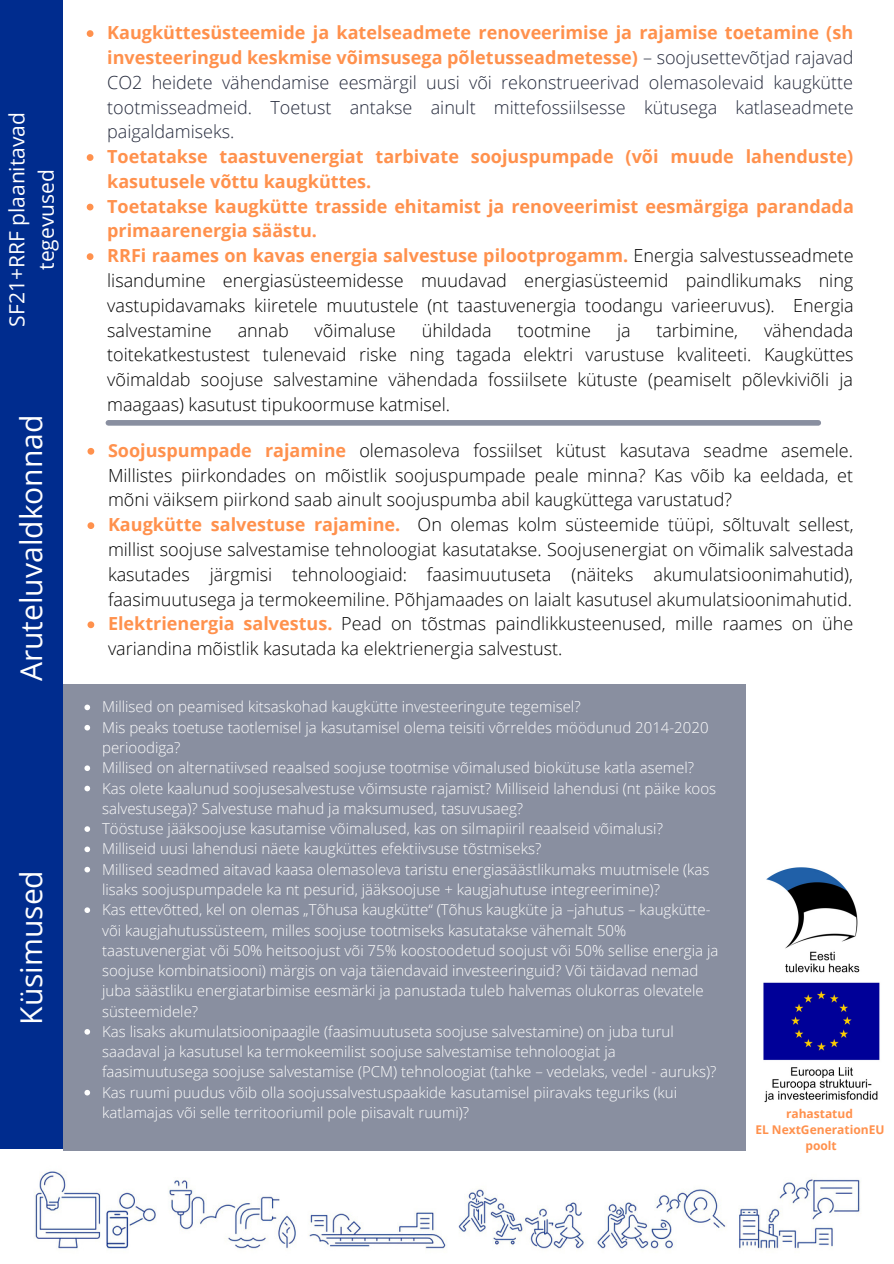
<style>
.page{position:relative;width:894px;height:1264px;background:#fff}
.page>*{position:absolute;margin:0;border:0;box-sizing:border-box;transform-origin:0 0}
.t1{font:30px "Open Sans";color:#fff}
.t2{font:30px "Open Sans";color:#fefefe}
.t3{font:21px "Open Sans";color:#fff}
.t4{font:300 18px/24.8px "Open Sans";color:#000;text-align:justify}
.t5{font:300 18px/24.8px "Open Sans";color:#252a3c;text-align:justify}
.t6{font:700 18px/24.8px "Open Sans";color:#ff914d}
.t7{font:300 15px/20.2px "Open Sans";color:#fefefe}
.t8{font:700 12px "Open Sans";color:#ff914d}
.s1{font-weight:700;color:#ff914d}
</style>
<div class="page">
<img style="left:34px;top:1149px;width:826px;height:101px">
<div style="left:0;top:0;width:63px;height:1149px;background:#002c8e"></div>
<svg style="left:87px;top:30px;width:6px;height:7px"></svg>
<svg style="left:87px;top:154px;width:6px;height:7px"></svg>
<svg style="left:87px;top:204px;width:6px;height:6px"></svg>
<svg style="left:87px;top:253px;width:6px;height:7px"></svg>
<svg style="left:87px;top:448px;width:7px;height:6px"></svg>
<svg style="left:87px;top:522px;width:7px;height:7px"></svg>
<svg style="left:87px;top:621px;width:7px;height:7px"></svg>
<div style="left:63px;top:684px;width:682px;height:466px;background:#898fa0"></div>
<img style="left:763px;top:867px;width:117px;height:236px">
<svg style="left:84px;top:704px;width:6px;height:6px"></svg>
<svg style="left:84px;top:725px;width:6px;height:5px"></svg>
<svg style="left:84px;top:765px;width:6px;height:6px"></svg>
<svg style="left:84px;top:785px;width:6px;height:6px"></svg>
<svg style="left:84px;top:826px;width:6px;height:5px"></svg>
<svg style="left:84px;top:846px;width:6px;height:6px"></svg>
<svg style="left:84px;top:866px;width:6px;height:6px"></svg>
<svg style="left:84px;top:907px;width:6px;height:6px"></svg>
<svg style="left:84px;top:1029px;width:6px;height:5px"></svg>
<svg style="left:84px;top:1089px;width:6px;height:6px"></svg>
<div style="left:108px;top:420px;width:710px;height:5px;background:#898fa0"></div>
<p class="t3" style="left:2px;top:327px;width:216px;rotate:-90deg">SF21+RRF plaanitavad</p>
<p class="t3" style="left:31px;top:270px;width:102px;rotate:-90deg">tegevused</p>
<p class="t1" style="left:10px;top:681px;width:268px;rotate:-90deg">Aruteluvaldkonnad</p>
<p class="t2" style="left:10px;top:1024px;width:156px;rotate:-90deg">Küsimused</p>
<p class="t5" style="left:107px;top:20px;width:747px"><span class="s1">Kaugküttesüsteemide ja katelseadmete renoveerimise ja rajamise toetamine (sh investeeringud keskmise võimsusega põletusseadmetesse)</span> – soojusettevõtjad rajavad CO2 heidete vähendamise eesmärgil uusi või rekonstrueerivad olemasolevaid kaugkütte tootmisseadmeid. Toetust antakse ainult mittefossiilsesse kütusega katlaseadmete paigaldamiseks.</p>
<p class="t6" style="left:107px;top:144px;width:747px">Toetatakse taastuvenergiat tarbivate soojuspumpade (või muude lahenduste) kasutusele võttu kaugküttes.</p>
<p class="t6" style="left:107px;top:193px;width:748px">Toetatakse kaugkütte trasside ehitamist ja renoveerimist eesmärgiga parandada primaarenergia säästu.</p>
<p class="t4" style="left:107px;top:243px;width:747px"><span class="s1">RRFi raames on kavas energia salvestuse pilootprogamm.</span> Energia salvestusseadmete lisandumine energiasüsteemidesse muudavad energiasüsteemid paindlikumaks ning vastupidavamaks kiiretele muutustele (nt taastuvenergia toodangu varieeruvus). Energia salvestamine</p>
<p class="t4" style="left:107px;top:317px;width:747px;text-indent:656px">vähendada toitekatkestustest tulenevaid riske ning tagada elektri varustuse kvaliteeti. Kaugküttes võimaldab soojuse salvestamine vähendada fossiilsete kütuste (peamiselt põlevkiviõli ja maagaas) kasutust tipukoormuse katmisel.</p>
<p class="t4" style="left:238px;top:317px;width:53px">annab</p>
<p class="t4" style="left:314px;top:317px;width:83px">võimaluse</p>
<p class="t4" style="left:421px;top:317px;width:71px">ühildada</p>
<p class="t4" style="left:517px;top:317px;width:75px">tootmine</p>
<p class="t4" style="left:616px;top:317px;width:15px">ja</p>
<p class="t4" style="left:656px;top:317px;width:83px">tarbimine,</p>
<p class="t4" style="left:108px;top:437px;width:746px"><span class="s1">Soojuspumpade rajamine</span> olemasoleva fossiilset kütust kasutava seadme asemele.<br>Millistes piirkondades on mõistlik soojuspumpade peale minna? Kas võib ka eeldada, et mõni väiksem piirkond saab ainult soojuspumba abil kaugküttega varustatud?</p>
<p class="t4" style="left:108px;top:512px;width:747px"><span class="s1">Kaugkütte salvestuse rajamine.</span> On olemas kolm süsteemide tüüpi, sõltuvalt sellest, millist soojuse salvestamise tehnoloogiat kasutatakse. Soojusenergiat on võimalik salvestada kasutades järgmisi tehnoloogiaid: faasimuutuseta (näiteks akumulatsioonimahutid), faasimuutusega ja termokeemiline. Põhjamaades on laialt kasutusel akumulatsioonimahutid.</p>
<p class="t4" style="left:108px;top:611px;width:746px"><span class="s1">Elektrienergia salvestus.</span> Pead on tõstmas paindlikkusteenused, mille raames on ühe variandina mõistlik kasutada ka elektrienergia salvestust.</p>
<p class="t7" style="left:102px;top:696px;width:480px">Millised on peamised kitsaskohad kaugkütte investeeringute tegemisel?</p>
<p class="t7" style="left:102px;top:716px;width:607px">Mis peaks toetuse taotlemisel ja kasutamisel olema teisiti võrreldes möödunud 2014-2020 perioodiga?</p>
<p class="t7" style="left:102px;top:757px;width:593px">Millised on alternatiivsed reaalsed soojuse tootmise võimalused biokütuse katla asemel?</p>
<p class="t7" style="left:102px;top:777px;width:615px">Kas olete kaalunud soojusesalvestuse võimsuste rajamist? Milliseid lahendusi (nt päike koos salvestusega)? Salvestuse mahud ja maksumused, tasuvusaeg?</p>
<p class="t7" style="left:102px;top:818px;width:562px">Tööstuse jääksoojuse kasutamise võimalused, kas on silmapiiril reaalseid võimalusi?</p>
<p class="t7" style="left:102px;top:838px;width:440px">Milliseid uusi lahendusi näete kaugküttes efektiivsuse tõstmiseks?</p>
<p class="t7" style="left:102px;top:858px;width:608px">Millised seadmed aitavad kaasa olemasoleva taristu energiasäästlikumaks muutmisele (kas lisaks soojuspumpadele ka nt pesurid, jääksoojuse + kaugjahutuse integreerimine)?</p>
<p class="t7" style="left:102px;top:899px;width:617px">Kas ettevõtted, kel on olemas „Tõhusa kaugkütte“ (Tõhus kaugküte ja –jahutus – kaugkütte&shy;või kaugjahutussüsteem, milles soojuse tootmiseks kasutatakse vähemalt 50% taastuvenergiat või 50% heitsoojust või 75% koostoodetud soojust või 50% sellise energia ja soojuse kombinatsiooni) märgis on vaja täiendavaid investeeringuid? Või täidavad nemad juba säästliku energiatarbimise eesmärki ja panustada tuleb halvemas olukorras olevatele süsteemidele?</p>
<p class="t7" style="left:102px;top:1020px;width:615px">Kas lisaks akumulatsioonipaagile (faasimuutuseta soojuse salvestamine) on juba turul saadaval ja kasutusel ka termokeemilist soojuse salvestamise tehnoloogiat ja faasimuutusega soojuse salvestamise (PCM) tehnoloogiat (tahke – vedelaks, vedel - auruks)?</p>
<p class="t7" style="left:102px;top:1081px;width:576px">Kas ruumi puudus võib olla soojussalvestuspaakide kasutamisel piiravaks teguriks (kui katlamajas või selle territooriumil pole piisavalt ruumi)?</p>
<p class="t8" style="left:785px;top:1104px;width:68px">rahastatud</p>
<p class="t8" style="left:755px;top:1120px;width:131px">EL NextGenerationEU</p>
<p class="t8" style="left:805px;top:1136px;width:33px">poolt</p>
</div>
